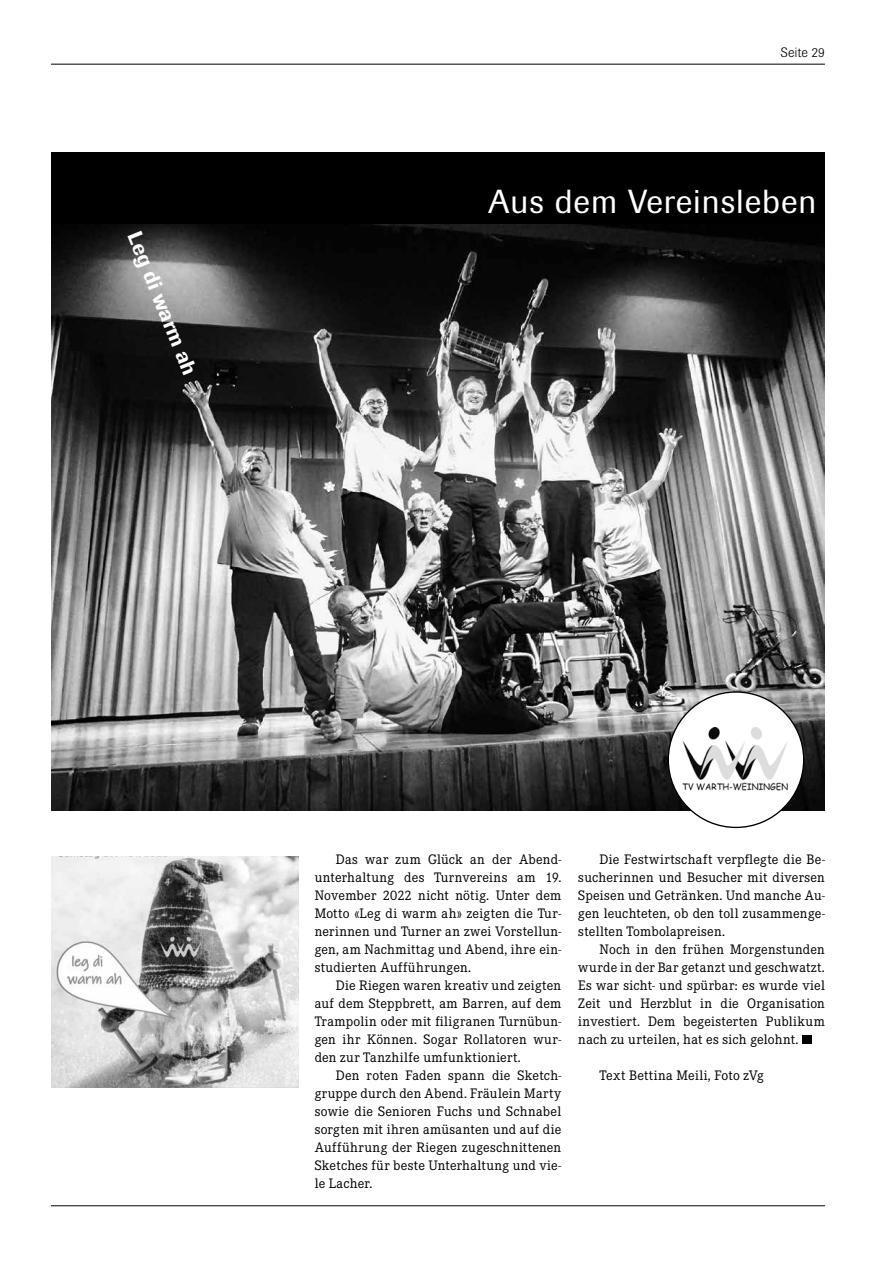
<style>
.page{position:relative;width:893px;height:1263px;background:#fff}
.page>*{position:absolute;margin:0;border:0;box-sizing:border-box;transform-origin:0 0}
.t1{font:33px "Imago";letter-spacing:.03em;color:#fff}
.t2{font:500 21px "Imago";color:#fff}
.t3{font:13.5px/18px "Corporate EBQ";letter-spacing:.015em;color:#000;text-align:justify}
.t4{font:300 13.5px "Imago";letter-spacing:.015em;color:#000}
</style>
<div class="page">
<hr style="left:51px;top:64px;width:774px;height:1px;background:#000">
<hr style="left:51px;top:1205px;width:774px;height:1px;background:#000">
<div style="left:51px;top:152px;width:774px;height:72px;background:#000"></div>
<img style="left:51px;top:224px;width:774px;height:586px">
<div style="left:802px;top:1035px;width:10px;height:9px;background:#000"></div>
<img style="left:51px;top:856px;width:247px;height:232px">
<div style="left:668px;top:692px;width:136px;height:135px;background:#fff;border-radius:50%"></div>
<img style="left:683px;top:728px;width:106px;height:63px">
<h2 class="t2" style="left:146px;top:228px;width:154px;rotate:68deg">Leg di warm ah</h2>
<p class="t4" style="left:781px;top:45px;width:46px">Seite 29</p>
<h1 class="t1" style="left:488px;top:182px;width:330px">Aus dem Vereinsleben</h1>
<p class="t3" style="left:315px;top:850px;width:248px;text-indent:21px">Das war zum Glück an der Abend&shy;unterhaltung des Turnvereins am 19.<br>November 2022 nicht nötig. Unter dem Motto «Leg di warm ah» zeigten die Tur&shy;nerinnen und Turner an zwei Vorstellun&shy;gen, am Nachmittag und Abend, ihre ein&shy;studierten Aufführungen.</p>
<p class="t3" style="left:315px;top:976px;width:248px;text-indent:21px">Die Riegen waren kreativ und zeigten auf dem Steppbrett, am Barren, auf dem Trampolin oder mit filigranen Turnübun&shy;gen ihr Können. Sogar Rollatoren wur&shy;den zur Tanzhilfe umfunktioniert.</p>
<p class="t3" style="left:315px;top:1066px;width:248px;text-indent:21px">Den roten Faden spann die Sketch&shy;gruppe durch den Abend. Fräulein Marty sowie die Senioren Fuchs und Schnabel sorgten mit ihren amüsanten und auf die Aufführung der Riegen zugeschnittenen Sketches für beste Unterhaltung und vie&shy;le Lacher.</p>
<p class="t3" style="left:578px;top:850px;width:248px;text-indent:21px">Die Festwirtschaft verpflegte die Be&shy;sucherinnen und Besucher mit diversen Speisen und Getränken. Und manche Au&shy;gen leuchteten, ob den toll zusammenge&shy;stellten Tombolapreisen.</p>
<p class="t3" style="left:578px;top:940px;width:248px;text-indent:21px">Noch in den frühen Morgenstunden wurde in der Bar getanzt und geschwatzt.<br>Es war sicht- und spürbar: es wurde viel Zeit und Herzblut in die Organisation investiert. Dem begeisterten Publikum nach zu urteilen, hat es sich gelohnt.</p>
<p class="t3" style="left:600px;top:1066px;width:166px">Text Bettina Meili, Foto zVg</p>
</div>
